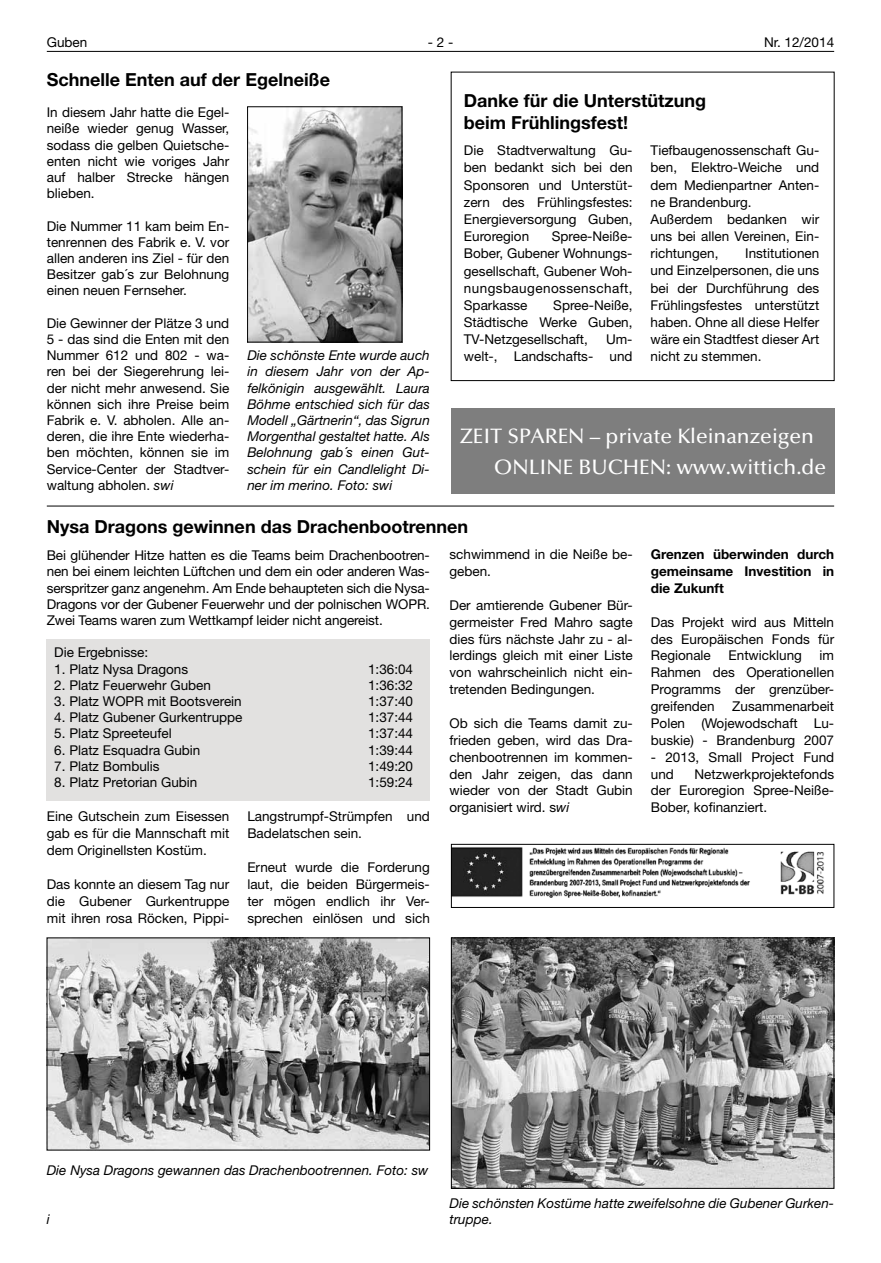
<style>
.page{position:relative;width:881px;height:1263px;background:#fff}
.page>*{position:absolute;margin:0;border:0;box-sizing:border-box;transform-origin:0 0}
.t1{font:500 21px/31.5px "Optima LT";color:#fff}
.t2{font:700 18px/21.6px "Helvetica Neue LT";color:#000}
.t3{font:13.5px/17.2px "Helvetica Neue LT";color:#000;text-align:justify}
.t4{font:italic 13.5px/16.2px "Helvetica Neue LT";color:#000;text-align:justify}
.t5{font:700 13.5px/16.8px "Helvetica Neue LT";color:#000;text-align:justify}
.s1{font-style:italic}
</style>
<div class="page">
<hr style="left:47px;top:51px;width:786px;height:1px;background:#000">
<div style="left:47px;top:639px;width:382px;height:161px;background:#e2e1e0"></div>
<img style="left:249px;top:109px;width:151px;height:231px">
<div style="left:247px;top:107px;width:155px;height:235px;border:1px solid #000"></div>
<img style="left:49px;top:940px;width:378px;height:208px">
<img style="left:453px;top:940px;width:378px;height:246px">
<div style="left:451px;top:938px;width:382px;height:250px;border:1px solid #000"></div>
<img style="left:453px;top:847px;width:372px;height:51px">
<div style="left:451px;top:844px;width:382px;height:64px;border:1px solid #000"></div>
<hr style="left:47px;top:506px;width:786px;height:1px;background:#000">
<div style="left:451px;top:408px;width:383px;height:85px;background:#7e7e7e"></div>
<p class="t3" style="left:47px;top:33px;width:42px">Guben</p>
<p class="t3" style="left:427px;top:33px;width:27px">- 2 -</p>
<p class="t3" style="left:763px;top:33px;width:72px">Nr. 12/2014</p>
<h2 class="t2" style="left:47px;top:69px;width:284px">Schnelle Enten auf der Egelneiße</h2>
<p class="t3" style="left:47px;top:104px;width:184px;line-height:16.2px">In diesem Jahr hatte die Egel&shy;neiße wieder genug Wasser, sodass die gelben Quietsche&shy;enten nicht wie voriges Jahr auf halber Strecke hängen blieben.</p>
<p class="t3" style="left:47px;top:217px;width:184px;line-height:16.2px">Die Nummer 11 kam beim En&shy;tenrennen des Fabrik e. V. vor allen anderen ins Ziel - für den Besitzer gab´s zur Belohnung einen neuen Fernseher.</p>
<p class="t3" style="left:47px;top:315px;width:184px;line-height:16.2px">Die Gewinner der Plätze 3 und 5 - das sind die Enten mit den Nummer 612 und 802 - wa&shy;ren bei der Siegerehrung lei&shy;der nicht mehr anwesend. Sie können sich ihre Preise beim Fabrik e. V. abholen. Alle an&shy;deren, die ihre Ente wiederha&shy;ben möchten, können sie im Service-Center der Stadtver&shy;waltung abholen. <span class="s1">swi</span></p>
<p class="t4" style="left:247px;top:347px;width:184px">Die schönste Ente wurde auch in diesem Jahr von der Ap&shy;felkönigin ausgewählt. Laura Böhme entschied sich für das Modell „Gärtnerin“, das Sigrun Morgenthal gestaltet hatte. Als Belohnung gab´s einen Gut&shy;schein für ein Candlelight Di&shy;ner im merino. Foto: swi</p>
<h2 class="t2" style="left:463px;top:90px;width:244px">Danke für die Unterstützung beim Frühlingsfest!</h2>
<p class="t3" style="left:463px;top:142px;width:170px">Die Stadtverwaltung Gu&shy;ben bedankt sich bei den Sponsoren und Unterstüt&shy;zern des Frühlingsfestes:<br>Energieversorgung Guben, Euroregion</p>
<p class="t3" style="left:650px;top:142px;width:170px;text-align:left">Tiefbaugenossenschaft Gu&shy;ben, Elektro-Weiche und dem Medienpartner Anten&shy;ne Brandenburg.<br>Außerdem bedanken wir uns bei allen Vereinen, Ein&shy;richtungen,</p>
<p class="t3" style="left:463px;top:227px;width:170px;text-indent:88px">Spree-Neiße-Bober, Gubener Wohnungs&shy;gesellschaft, Gubener Woh&shy;nungsbaugenossenschaft, Sparkasse</p>
<p class="t3" style="left:650px;top:245px;width:170px;text-indent:94px">Institutionen und Einzelpersonen, die uns bei der Durchführung des Frühlingsfestes unterstützt haben. Ohne all diese Helfer wäre ein Stadtfest dieser Art nicht zu stemmen.</p>
<p class="t3" style="left:463px;top:296px;width:170px;text-indent:89px">Spree-Neiße, Städtische Werke Guben, TV-Netzgesellschaft,</p>
<p class="t3" style="left:463px;top:331px;width:170px;text-align:right">Um-<br>welt-, Landschafts- und</p>
<h1 class="t1" style="left:493px;top:420px;width:333px;text-indent:-34px">ZEIT SPAREN – private Kleinanzeigen<br>ONLINE BUCHEN: www.wittich.de</h1>
<h2 class="t2" style="left:47px;top:515px;width:423px">Nysa Dragons gewinnen das Drachenbootrennen</h2>
<p class="t3" style="left:47px;top:547px;width:384px;line-height:16.2px">Bei glühender Hitze hatten es die Teams beim Drachenbootren&shy;nen bei einem leichten Lüftchen und dem ein oder anderen Was&shy;serspritzer ganz angenehm. Am Ende behaupteten sich die Nysa-Dragons vor der Gubener Feuerwehr und der polnischen WOPR.<br>Zwei Teams waren zum Wettkampf leider nicht angereist.</p>
<p class="t3" style="left:54px;top:644px;width:95px">Die Ergebnisse:</p>
<p class="t3" style="left:54px;top:660px;width:135px">1. Platz Nysa Dragons</p>
<p class="t3" style="left:368px;top:660px;width:47px">1:36:04</p>
<p class="t3" style="left:54px;top:676px;width:158px">2. Platz Feuerwehr Guben</p>
<p class="t3" style="left:368px;top:676px;width:47px">1:36:32</p>
<p class="t3" style="left:54px;top:692px;width:189px">3. Platz WOPR mit Bootsverein</p>
<p class="t3" style="left:368px;top:692px;width:47px">1:37:40</p>
<p class="t3" style="left:54px;top:709px;width:190px">4. Platz Gubener Gurkentruppe</p>
<p class="t3" style="left:368px;top:709px;width:47px">1:37:44</p>
<p class="t3" style="left:54px;top:725px;width:119px">5. Platz Spreeteufel</p>
<p class="t3" style="left:368px;top:725px;width:47px">1:37:44</p>
<p class="t3" style="left:54px;top:741px;width:148px">6. Platz Esquadra Gubin</p>
<p class="t3" style="left:368px;top:741px;width:47px">1:39:44</p>
<p class="t3" style="left:54px;top:757px;width:107px">7. Platz Bombulis</p>
<p class="t3" style="left:368px;top:757px;width:47px">1:49:20</p>
<p class="t3" style="left:54px;top:773px;width:145px">8. Platz Pretorian Gubin</p>
<p class="t3" style="left:368px;top:773px;width:47px">1:59:24</p>
<p class="t3" style="left:47px;top:807px;width:184px">Eine Gutschein zum Eisessen gab es für die Mannschaft mit dem Originellsten Kostüm.</p>
<p class="t3" style="left:47px;top:875px;width:184px">Das konnte an diesem Tag nur die Gubener Gurkentruppe mit ihren rosa Röcken, Pippi-</p>
<p class="t3" style="left:247px;top:807px;width:184px">Langstrumpf-Strümpfen und<br>Badelatschen sein.</p>
<p class="t3" style="left:247px;top:858px;width:184px">Erneut wurde die Forderung laut, die beiden Bürgermeis&shy;ter mögen endlich ihr Ver&shy;sprechen einlösen und sich</p>
<p class="t3" style="left:449px;top:546px;width:185px;line-height:16.8px">schwimmend in die Neiße be&shy;geben.</p>
<p class="t3" style="left:449px;top:596px;width:185px;line-height:16.8px">Der amtierende Gubener Bür&shy;germeister Fred Mahro sagte dies fürs nächste Jahr zu - al&shy;lerdings gleich mit einer Liste von wahrscheinlich nicht ein&shy;tretenden Bedingungen.</p>
<p class="t3" style="left:449px;top:714px;width:185px;line-height:16.8px">Ob sich die Teams damit zu&shy;frieden geben, wird das Dra&shy;chenbootrennen im kommen&shy;den Jahr zeigen, das dann wieder von der Stadt Gubin organisiert wird. s<span class="s1">wi</span></p>
<p class="t5" style="left:650px;top:546px;width:185px">Grenzen überwinden durch gemeinsame Investition in die Zukunft</p>
<p class="t3" style="left:650px;top:613px;width:185px;line-height:16.8px">Das Projekt wird aus Mitteln des Europäischen Fonds für Regionale</p>
<p class="t3" style="left:650px;top:647px;width:185px;line-height:16.8px;text-indent:169px">im Rahmen des Operationellen Programms der grenzüber&shy;greifenden</p>
<p class="t3" style="left:728px;top:647px;width:75px">Entwicklung</p>
<p class="t3" style="left:650px;top:698px;width:185px;line-height:16.8px;text-indent:81px">Zusammenarbeit Polen (Wojewodschaft Lu&shy;buskie) - Brandenburg 2007</p>
<p class="t3" style="left:650px;top:748px;width:185px">- 2013, Small Project Fund und</p>
<p class="t3" style="left:650px;top:765px;width:185px;line-height:16.8px;text-indent:44px">Netzwerkprojektefonds der Euroregion Spree-Neiße-Bober, kofinanziert.</p>
<p class="t4" style="left:47px;top:1162px;width:383px">Die Nysa Dragons gewannen das Drachenbootrennen. Foto: sw</p>
<p class="t4" style="left:47px;top:1210px;width:4px">i</p>
<p class="t4" style="left:449px;top:1194px;width:386px">Die schönsten Kostüme hatte zweifelsohne die Gubener Gurken&shy;truppe.</p>
</div>
